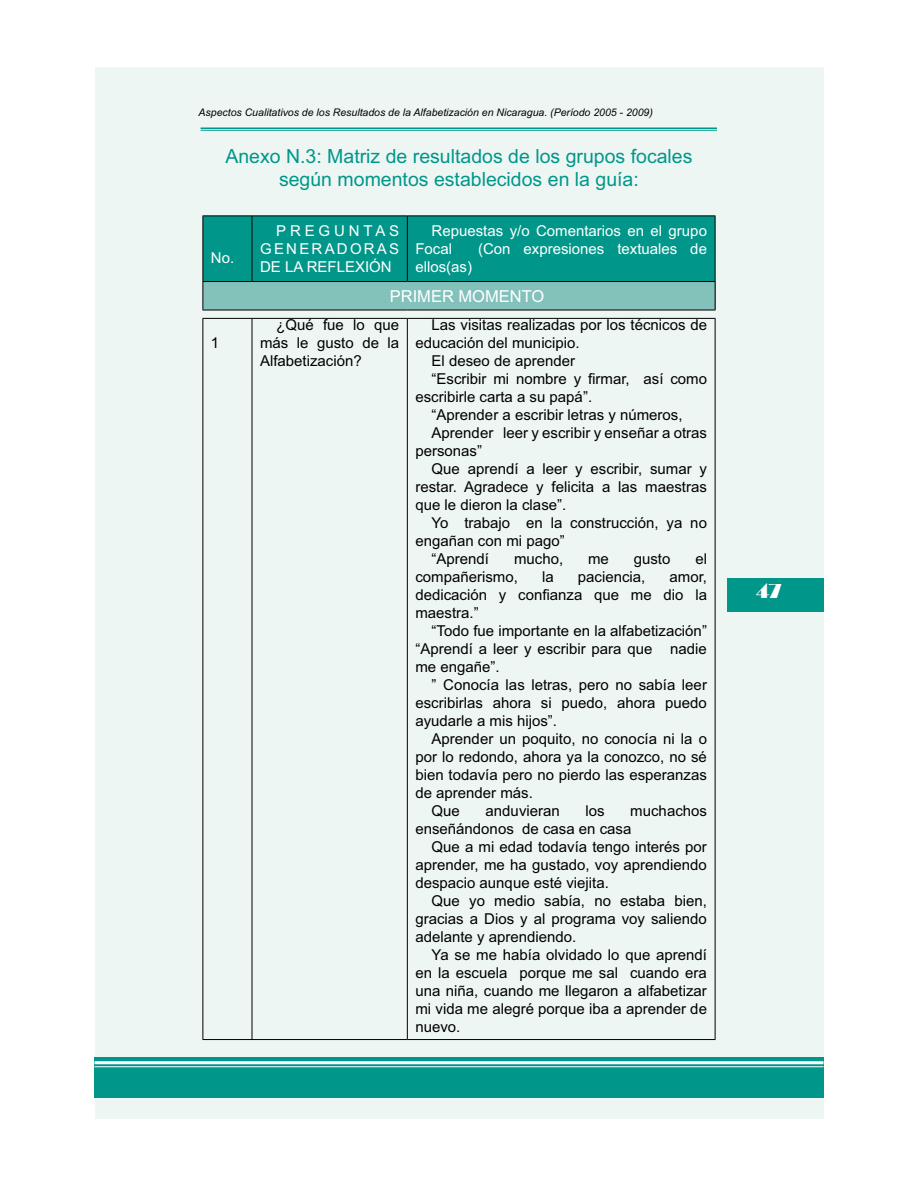
<style>
.page{position:relative;width:918px;height:1188px;background:#fff}
.page>*{position:absolute;margin:0;border:0;box-sizing:border-box;transform-origin:0 0}
.t1{font:21px "Broadway";color:#fff}
.t2{font:19.5px/23.4px "Arial";color:#00978a;text-align:center}
.t3{font:16.5px "Arial";color:#fff}
.t4{font:15px/18px "Arial";color:#000;text-align:justify}
.t5{font:15px/18px "Arial";color:#fff;text-align:justify}
.t6{font:italic 10.5px "Arial";color:#000}
</style>
<div class="page">
<div style="left:95px;top:68px;width:729px;height:1051px;background:#eef6f4"></div>
<div style="left:94px;top:1058px;width:730px;height:40px;background:#00978a"></div>
<hr style="left:94px;top:1061px;width:730px;height:3px;background:#fff">
<hr style="left:94px;top:1066px;width:730px;height:1px;background:#fff">
<div style="left:727px;top:578px;width:97px;height:34px;background:#00978a"></div>
<hr style="left:201px;top:128px;width:516px;height:1px;background:#00978a">
<hr style="left:201px;top:130px;width:516px;height:1px;background:#00978a">
<hr style="left:202px;top:215px;width:50px;height:1px;background:#000">
<hr style="left:252px;top:215px;width:155px;height:1px;background:#000">
<hr style="left:407px;top:215px;width:308px;height:1px;background:#000">
<svg style="left:202px;top:216px;width:514px;height:94px;background:#269f94"></svg>
<hr style="left:202px;top:310px;width:205px;height:1px;background:#000">
<hr style="left:407px;top:310px;width:308px;height:1px;background:#000">
<hr style="left:202px;top:318px;width:50px;height:1px;background:#000">
<hr style="left:202px;top:319px;width:1px;height:720px;background:#000">
<hr style="left:252px;top:318px;width:155px;height:1px;background:#000">
<hr style="left:252px;top:319px;width:1px;height:720px;background:#000">
<hr style="left:407px;top:318px;width:308px;height:1px;background:#000">
<hr style="left:407px;top:319px;width:1px;height:720px;background:#000">
<hr style="left:715px;top:319px;width:1px;height:720px;background:#000">
<hr style="left:202px;top:1039px;width:205px;height:1px;background:#000">
<hr style="left:407px;top:1039px;width:308px;height:1px;background:#000">
<p class="t6" style="left:199px;top:108px;width:456px">Aspectos Cualitativos de los Resultados de la Alfabetización en Nicaragua. (Período 2005 - 2009)</p>
<h2 class="t2" style="left:225px;top:146px;width:469px">Anexo N.3: Matriz de resultados de los grupos focales según momentos establecidos en la guía:</h2>
<p class="t5" style="left:211px;top:250px;width:25px">No.</p>
<p class="t4" style="left:211px;top:335px;width:10px">1</p>
<p class="t5" style="left:260px;top:223px;width:141px;text-indent:16px">PREGUNTAS GENERADORAS DE LA REFLEXIÓN</p>
<p class="t5" style="left:415px;top:223px;width:293px;text-indent:16px">Repuestas y/o Comentarios en el grupo<br>Focal</p>
<p class="t5" style="left:478px;top:241px;width:230px">(Con expresiones textuales de</p>
<p class="t5" style="left:415px;top:259px;width:58px">ellos(as)</p>
<p class="t3" style="left:390px;top:290px;width:156px">PRIMER MOMENTO</p>
<p class="t4" style="left:260px;top:317px;width:141px;text-indent:16px">¿Qué fue lo que más le gusto de la Alfabetización?</p>
<p class="t4" style="left:432px;top:317px;width:277px">Las visitas realizadas por los técnicos de</p>
<p class="t4" style="left:415px;top:335px;width:166px">educación del municipio.</p>
<p class="t4" style="left:432px;top:353px;width:145px">El deseo de aprender</p>
<p class="t4" style="left:432px;top:371px;width:277px">“Escribir mi nombre y firmar, así como</p>
<p class="t4" style="left:415px;top:389px;width:178px">escribirle carta a su papá”.</p>
<p class="t4" style="left:432px;top:407px;width:252px">“Aprender a escribir letras y números,</p>
<p class="t4" style="left:432px;top:425px;width:277px">Aprender leer y escribir y enseñar a otras</p>
<p class="t4" style="left:415px;top:443px;width:68px">personas”</p>
<p class="t4" style="left:432px;top:461px;width:277px">Que aprendí a leer y escribir, sumar y</p>
<p class="t4" style="left:415px;top:479px;width:293px">restar. Agradece y felicita a las maestras</p>
<p class="t4" style="left:415px;top:497px;width:152px">que le dieron la clase”.</p>
<p class="t4" style="left:432px;top:515px;width:277px">Yo trabajo en la construcción, ya no</p>
<p class="t4" style="left:415px;top:533px;width:151px">engañan con mi pago”</p>
<p class="t4" style="left:432px;top:551px;width:59px">“Aprendí</p>
<p class="t4" style="left:514px;top:551px;width:51px">mucho,</p>
<p class="t4" style="left:588px;top:551px;width:22px">me</p>
<p class="t4" style="left:634px;top:551px;width:38px">gusto</p>
<p class="t4" style="left:695px;top:551px;width:13px">el</p>
<p class="t4" style="left:415px;top:569px;width:104px">compañerismo,</p>
<p class="t4" style="left:542px;top:569px;width:13px">la</p>
<p class="t4" style="left:578px;top:569px;width:69px">paciencia,</p>
<p class="t4" style="left:415px;top:569px;width:293px;text-indent:254px">amor, dedicación y confianza que me dio la maestra.”</p>
<p class="t4" style="left:415px;top:623px;width:293px;text-indent:16px">“Todo fue importante en la alfabetización” “Aprendí a leer y escribir para que nadie me engañe”.</p>
<p class="t4" style="left:415px;top:677px;width:293px;text-indent:16px">” Conocía las letras, pero no sabía leer escribirlas ahora si puedo, ahora puedo ayudarle a mis hijos”.</p>
<p class="t4" style="left:432px;top:731px;width:277px">Aprender un poquito, no conocía ni la o</p>
<p class="t4" style="left:415px;top:749px;width:293px">por lo redondo, ahora ya la conozco, no sé</p>
<p class="t4" style="left:415px;top:767px;width:293px">bien todavía pero no pierdo las esperanzas</p>
<p class="t4" style="left:415px;top:785px;width:119px">de aprender más.</p>
<p class="t4" style="left:432px;top:803px;width:30px">Que</p>
<p class="t4" style="left:486px;top:803px;width:76px">anduvieran</p>
<p class="t4" style="left:586px;top:803px;width:21px">los</p>
<p class="t4" style="left:415px;top:803px;width:293px;text-indent:215px">muchachos enseñándonos de casa en casa</p>
<p class="t4" style="left:415px;top:839px;width:293px;text-indent:16px">Que a mi edad todavía tengo interés por aprender, me ha gustado, voy aprendiendo despacio aunque esté viejita.</p>
<p class="t4" style="left:415px;top:893px;width:293px;text-indent:16px">Que yo medio sabía, no estaba bien, gracias a Dios y al programa voy saliendo adelante y aprendiendo.</p>
<p class="t4" style="left:415px;top:947px;width:293px;text-indent:16px">Ya se me había olvidado lo que aprendí en la escuela porque me sal cuando era una niña, cuando me llegaron a alfabetizar mi vida me alegré porque iba a aprender de nuevo.</p>
<h1 class="t1" style="left:756px;top:578px;width:28px">47</h1>
</div>
